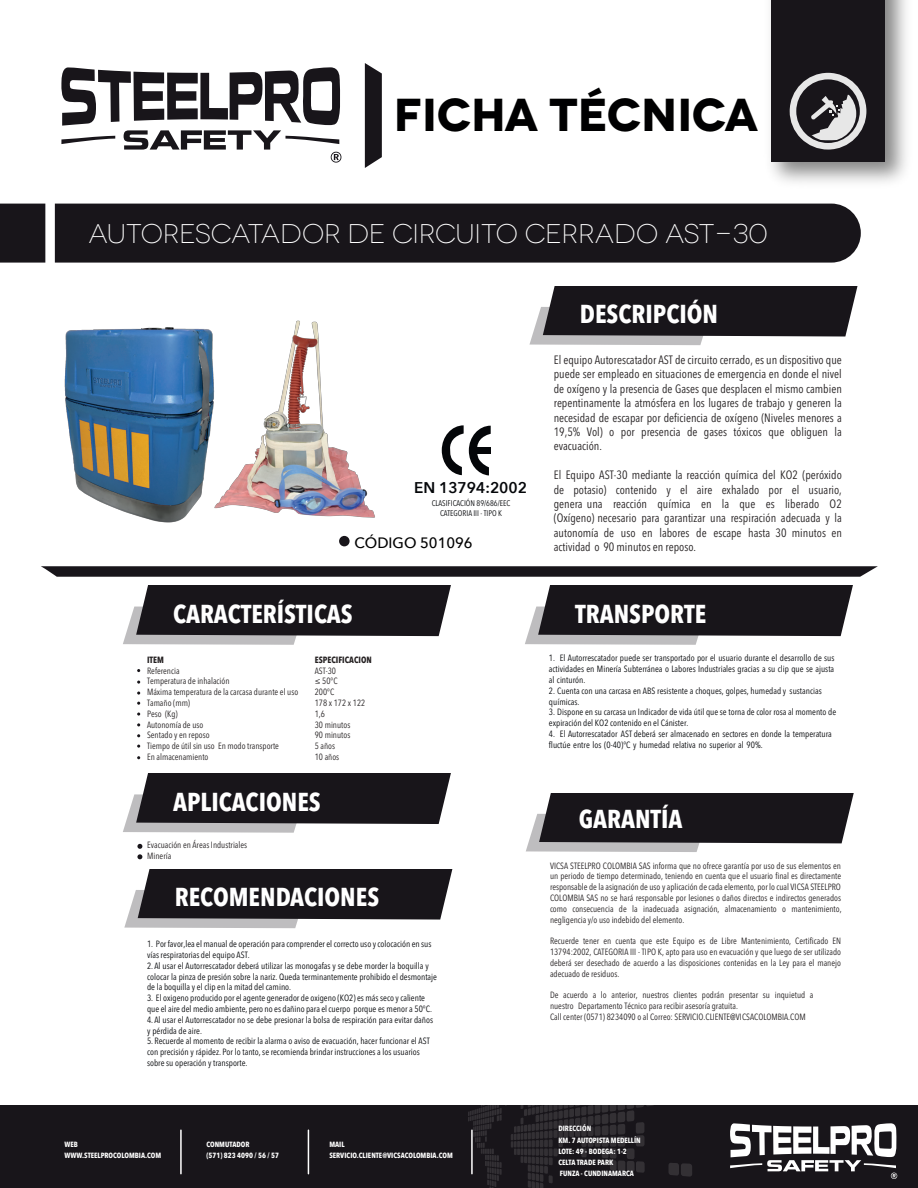
<style>
.page{position:relative;width:918px;height:1188px;background:#fff}
.page>*{position:absolute;margin:0;border:0;box-sizing:border-box;transform-origin:0 0}
.t1{font:700 46.05px "Novecentowide";letter-spacing:-.01em;color:#000001}
.t2{font:300 27px "Novecentowide";letter-spacing:-.01em;color:#fff}
.t3{font:700 condensed 25.65px "Avenir Next LT Pro";color:#fff}
.t4{font:600 15.45px "Avenir Next";color:#040609}
.t5{font:500 15px "Avenir Next";color:#000001}
.t6{font:condensed 12px/14.4px "Avenir Next LT Pro";color:#231f20;text-align:justify}
.t7{font:condensed 9px/10.8px "Avenir Next LT Pro";color:#040609}
.t8{font:condensed 9px/10.8px "Avenir Next LT Pro";color:#231f20}
.t9{font:700 condensed 9px "Avenir Next LT Pro";color:#231f20}
.t10{font:condensed 8.1px/9.8px "Avenir Next LT Pro";color:#040609;text-align:center}
.t11{font:700 condensed 7.5px/11.2px "Avenir Next LT Pro";color:#fff}
</style>
<div class="page">
<div style="left:0;top:1106px;width:917px;height:82px;background:#18151a"></div>
<hr style="left:180px;top:1130px;width:2px;height:44px;background:#fff">
<hr style="left:308px;top:1130px;width:1px;height:44px;background:#fff">
<svg style="left:730px;top:1123px;width:168px;height:56px"></svg>
<svg style="left:668px;top:1163px;width:24px;height:14px"></svg>
<svg style="left:468px;top:1106px;width:177px;height:82px"></svg>
<div style="left:0;top:204px;width:861px;height:59px;background:#18151a"></div>
<div style="left:771px;top:0;width:114px;height:162px;background:#18151a"></div>
<svg style="left:61px;top:67px;width:281px;height:96px"></svg>
<svg style="left:365px;top:63px;width:17px;height:105px;background:#312e33"></svg>
<svg style="left:45px;top:203px;width:10px;height:60px"></svg>
<svg style="left:41px;top:566px;width:837px;height:11px;background:#272429"></svg>
<div style="left:339px;top:536px;width:11px;height:10px;background:#18151a;border-radius:50%"></div>
<svg style="left:525px;top:586px;width:328px;height:59px;background:#454347"></svg>
<svg style="left:526px;top:793px;width:328px;height:59px;background:#444246"></svg>
<svg style="left:529px;top:286px;width:329px;height:59px;background:#454246"></svg>
<svg style="left:123px;top:586px;width:328px;height:59px;background:#454347"></svg>
<svg style="left:123px;top:774px;width:328px;height:59px;background:#464347"></svg>
<svg style="left:124px;top:869px;width:329px;height:59px;background:#454246"></svg>
<svg style="left:790px;top:73px;width:76px;height:77px"></svg>
<svg style="left:442px;top:425px;width:49px;height:50px"></svg>
<div style="left:471px;top:448px;width:19px;height:6px;background:#040609"></div>
<img style="left:64px;top:327px;width:145px;height:196px">
<img style="left:209px;top:320px;width:166px;height:198px">
<svg style="left:137px;top:844px;width:5px;height:15px"></svg>
<h1 class="t1" style="left:394px;top:86px;width:366px">FICHA TÉCNICA</h1>
<h2 class="t2" style="left:89px;top:218px;width:681px">AUTORESCATADOR DE CIRCUITO CERRADO AST-30</h2>
<h3 class="t4" style="left:414px;top:478px;width:114px">EN 13794:2002</h3>
<p class="t10" style="left:432px;top:499px;width:80px">CLASIFICACIÓN 89/686/EEC<br>CATEGORIA III - TIPO K</p>
<h3 class="t5" style="left:355px;top:534px;width:120px">CÓDIGO 501096</h3>
<h3 class="t3" style="left:173px;top:598px;width:181px">CARACTERÍSTICAS</h3>
<p class="t9" style="left:147px;top:654px;width:18px">ITEM</p>
<p class="t8" style="left:147px;top:665px;width:153px">Referencia<br>Temperatura de inhalación<br>Máxima temperatura de la carcasa durante el uso<br>Tamaño (mm)<br>Peso (Kg)<br>Autonomía de uso<br>Sentado y en reposo<br>Tiempo de útil sin uso En modo transporte<br>En almacenamiento</p>
<p class="t9" style="left:315px;top:654px;width:59px">ESPECIFICACION</p>
<p class="t8" style="left:315px;top:665px;width:52px">AST-30<br>≤ 50°C<br>200°C<br>178 x 172 x 122<br>1,6<br>30 minutos<br>90 minutos<br>5 años<br>10 años</p>
<h3 class="t3" style="left:173px;top:786px;width:149px">APLICACIONES</h3>
<p class="t8" style="left:147px;top:840px;width:101px">Evacuación en Áreas Industriales<br>Minería</p>
<h3 class="t3" style="left:175px;top:882px;width:206px">RECOMENDACIONES</h3>
<p class="t7" style="left:147px;top:939px;width:286px">1. Por favor,lea el manual de operación para comprender el correcto uso y colocación en sus vías respiratorias del equipo AST.</p>
<p class="t7" style="left:147px;top:960px;width:291px">2. Al usar el Autorrescatador deberá utilizar las monogafas y se debe morder la boquilla y colocar la pinza de presión sobre la nariz. Queda terminantemente prohibido el desmontaje de la boquilla y el clip en la mitad del camino.</p>
<p class="t7" style="left:147px;top:993px;width:286px">3. El oxigeno producido por el agente generador de oxigeno (KO2) es más seco y caliente que el aire del medio ambiente, pero no es dañino para el cuerpo porque es menor a 50°C.</p>
<p class="t7" style="left:147px;top:1014px;width:288px">4. Al usar el Autorrescatador no se debe presionar la bolsa de respiración para evitar daños y pérdida de aire.</p>
<p class="t7" style="left:147px;top:1036px;width:284px">5. Recuerde al momento de recibir la alarma o aviso de evacuación, hacer funcionar el AST con precisión y rápidez. Por lo tanto, se recomienda brindar instrucciones a los usuarios sobre su operación y transporte.</p>
<p class="t11" style="left:65px;top:1139px;width:98px">WEB<br>WWW.STEELPROCOLOMBIA.COM</p>
<p class="t11" style="left:206px;top:1139px;width:74px">CONMUTADOR<br>(571) 823 4090 / 56 / 57</p>
<p class="t11" style="left:329px;top:1139px;width:125px">MAIL<br>SERVICIO.CLIENTE@VICSACOLOMBIA.COM</p>
<h3 class="t3" style="left:580px;top:299px;width:140px">DESCRIPCIÓN</h3>
<p class="t6" style="left:554px;top:353px;width:290px">El equipo Autorescatador AST de circuito cerrado, es un dispositivo que puede ser empleado en situaciones de emergencia en donde el nivel de oxígeno y la presencia de Gases que desplacen el mismo cambien repentinamente la atmósfera en los lugares de trabajo y generen la necesidad de escapar por deficiencia de oxígeno (Niveles menores a 19,5% Vol) o por presencia de gases tóxicos que obliguen la evacuación.</p>
<p class="t6" style="left:554px;top:468px;width:290px">El Equipo AST-30 mediante la reacción química del KO2 (peróxido de potasio) contenido y el aire exhalado por el usuario, genera una reacción química en la que es liberado O2 (Oxígeno) necesario para garantizar una respiración adecuada y la autonomía de uso en labores de escape hasta 30 minutos en actividad o 90 minutos en reposo.</p>
<h3 class="t3" style="left:575px;top:598px;width:133px">TRANSPORTE</h3>
<p class="t7" style="left:549px;top:653px;width:287px;text-align:justify">1. El Autorrescatador puede ser transportado por el usuario durante el desarrollo de sus actividades en Minería Subterránea o Labores Industriales gracias a su clip que se ajusta al cinturón.</p>
<p class="t7" style="left:549px;top:685px;width:274px">2. Cuenta con una carcasa en ABS resistente a choques, golpes, humedad y sustancias químicas.</p>
<p class="t7" style="left:549px;top:707px;width:289px">3. Dispone en su carcasa un Indicador de vida útil que se torna de color rosa al momento de expiración del KO2 contenido en el Cánister.</p>
<p class="t7" style="left:549px;top:728px;width:284px">4. El Autorrescatador AST deberá ser almacenado en sectores en donde la temperatura fluctúe entre los (0-40)°C y humedad relativa no superior al 90%.</p>
<h3 class="t3" style="left:579px;top:803px;width:105px">GARANTÍA</h3>
<p class="t8" style="left:550px;top:860px;width:293px;text-align:justify">VICSA STEELPRO COLOMBIA SAS informa que no ofrece garantía por uso de sus elementos en un periodo de tiempo determinado, teniendo en cuenta que el usuario final es directamente responsable de la asignación de uso y aplicación de cada elemento, por lo cual VICSA STEELPRO COLOMBIA SAS no se hará responsable por lesiones o daños directos e indirectos generados como consecuencia de la inadecuada asignación, almacenamiento o mantenimiento, negligencia y/o uso indebido del elemento.</p>
<p class="t8" style="left:550px;top:936px;width:293px;text-align:justify">Recuerde tener en cuenta que este Equipo es de Libre Mantenimiento, Certificado EN 13794:2002, CATEGORIA III - TIPO K, apto para uso en evacuación y que luego de ser utilizado deberá ser desechado de acuerdo a las disposiciones contenidas en la Ley para el manejo adecuado de residuos.</p>
<p class="t8" style="left:550px;top:990px;width:265px">De acuerdo a lo anterior, nuestros clientes podrán presentar su inquietud a nuestro Departamento Técnico para recibir asesoría gratuita.<br>Call center (0571) 8234090 o al Correo: SERVICIO.CLIENTE@VICSACOLOMBIA.COM</p>
<p class="t11" style="left:558px;top:1123px;width:84px">DIRECCIÓN<br>KM. 7 AUTOPISTA MEDELLÍN<br>LOTE: 49 - BODEGA: 1-2<br>CELTA TRADE PARK<br>FUNZA - CUNDINAMARCA</p>
</div>
